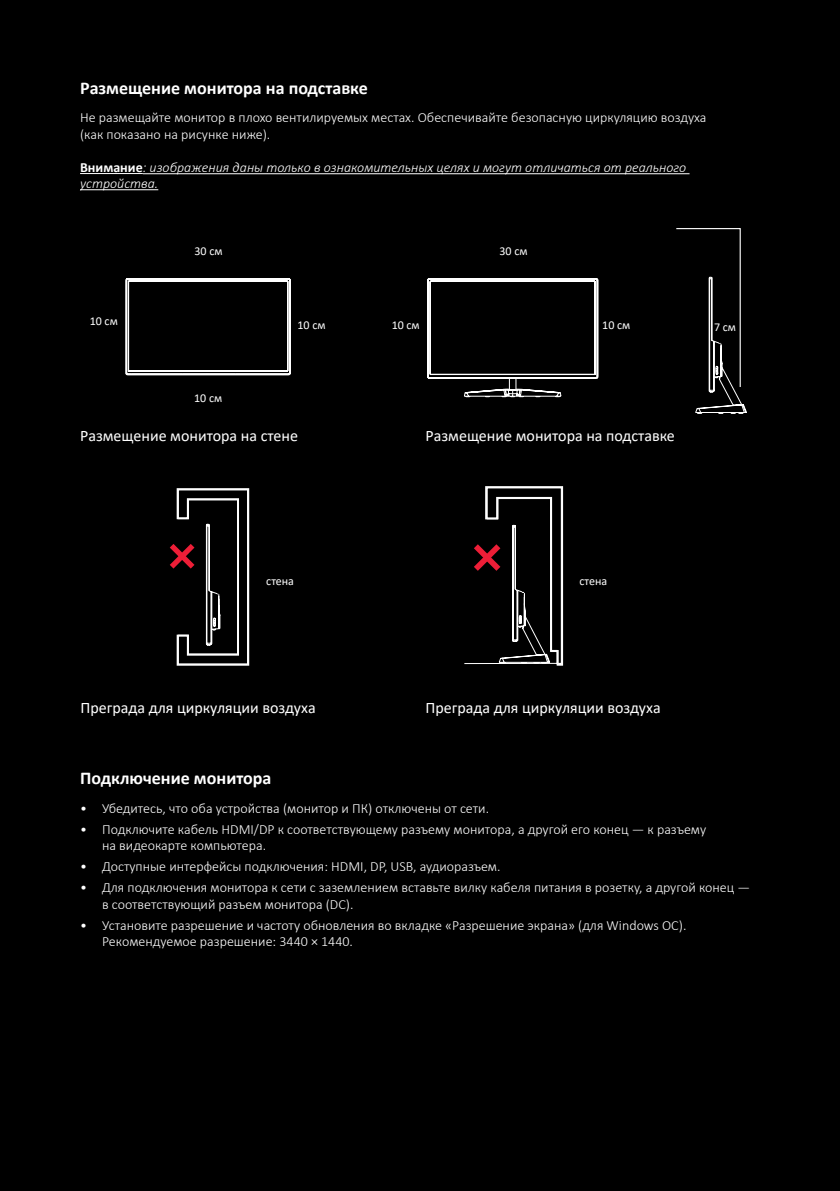
<style>
.page{position:relative;width:840px;height:1191px;background:#fff}
.page>*{position:absolute;margin:0;border:0;box-sizing:border-box;transform-origin:0 0}
.Заголовок_H2{font:700 18px "Calibri";color:#fff}
.t1{font:16px "Calibri";color:#fff}
.Обычный_текст{font:300 14px/16.8px "Calibri";color:#fff}
.Примечание{font:italic 300 14px/16px "Calibri";color:#fff}
.t2{font:12px "Calibri";color:#fff}
.s1{font-weight:700;font-style:normal}
</style>
<div class="page">
<div style="left:0;top:0;width:839px;height:1191px;background:#000"></div>
<svg style="left:125px;top:278px;width:165px;height:97px"></svg>
<svg style="left:427px;top:278px;width:171px;height:119px"></svg>
<svg style="left:676px;top:228px;width:70px;height:185px"></svg>
<svg style="left:170px;top:488px;width:80px;height:178px"></svg>
<svg style="left:464px;top:486px;width:99px;height:180px"></svg>
<hr style="left:80px;top:173px;width:63px;height:1px;background:#fff">
<hr style="left:143px;top:173px;width:546px;height:1px;background:#fff">
<hr style="left:80px;top:189px;width:78px;height:1px;background:#fff">
<p class="Заголовок_H2" style="left:80px;top:75px;width:289px">Размещение монитора на подставке</p>
<p class="Обычный_текст" style="left:80px;top:109px;width:627px">Не размещайте монитор в плохо вентилируемых местах. Обеспечивайте безопасную циркуляцию воздуха (как показано на рисунке ниже).</p>
<p class="Примечание" style="left:80px;top:159px;width:607px"><span class="s1">Внимание</span>: изображения даны только в ознакомительных целях и могут отличаться от реального устройства.</p>
<p class="t2" style="left:194px;top:242px;width:30px">30 см</p>
<p class="t2" style="left:90px;top:313px;width:30px">10 см</p>
<p class="t2" style="left:297px;top:316px;width:30px">10 см</p>
<p class="t2" style="left:194px;top:390px;width:30px">10 см</p>
<p class="t2" style="left:499px;top:242px;width:30px">30 см</p>
<p class="t2" style="left:391px;top:316px;width:30px">10 см</p>
<p class="t2" style="left:602px;top:316px;width:30px">10 см</p>
<p class="t1" style="left:80px;top:425px;width:219px">Размещение монитора на стене</p>
<p class="t1" style="left:425px;top:424px;width:251px">Размещение монитора на подставке</p>
<p class="t2" style="left:713px;top:318px;width:23px">7 см</p>
<p class="t2" style="left:266px;top:572px;width:29px">стена</p>
<p class="t2" style="left:579px;top:572px;width:29px">стена</p>
<p class="t1" style="left:80px;top:696px;width:236px">Преграда для циркуляции воздуха</p>
<p class="t1" style="left:425px;top:696px;width:236px">Преграда для циркуляции воздуха</p>
<p class="Заголовок_H2" style="left:80px;top:765px;width:193px">Подключение монитора</p>
<p class="Обычный_текст" style="left:80px;top:799px;width:410px">• Убедитесь, что оба устройства (монитор и ПК) отключены от сети.</p>
<p class="Обычный_текст" style="left:102px;top:820px;width:605px;text-indent:-22px">• Подключите кабель HDMI/DP к соответствующему разъему монитора, а другой его конец — к разъему на видеокарте компьютера.</p>
<p class="Обычный_текст" style="left:80px;top:858px;width:422px">• Доступные интерфейсы подключения: HDMI, DP, USB, аудиоразъем.</p>
<p class="Обычный_текст" style="left:102px;top:878px;width:649px;text-indent:-22px">• Для подключения монитора к сети с заземлением вставьте вилку кабеля питания в розетку, а другой конец — в соответствующий разъем монитора (DC).</p>
<p class="Обычный_текст" style="left:102px;top:916px;width:585px;text-indent:-22px">• Установите разрешение и частоту обновления во вкладке «Разрешение экрана» (для Windows OC).<br>Рекомендуемое разрешение: 3440 × 1440.</p>
</div>
